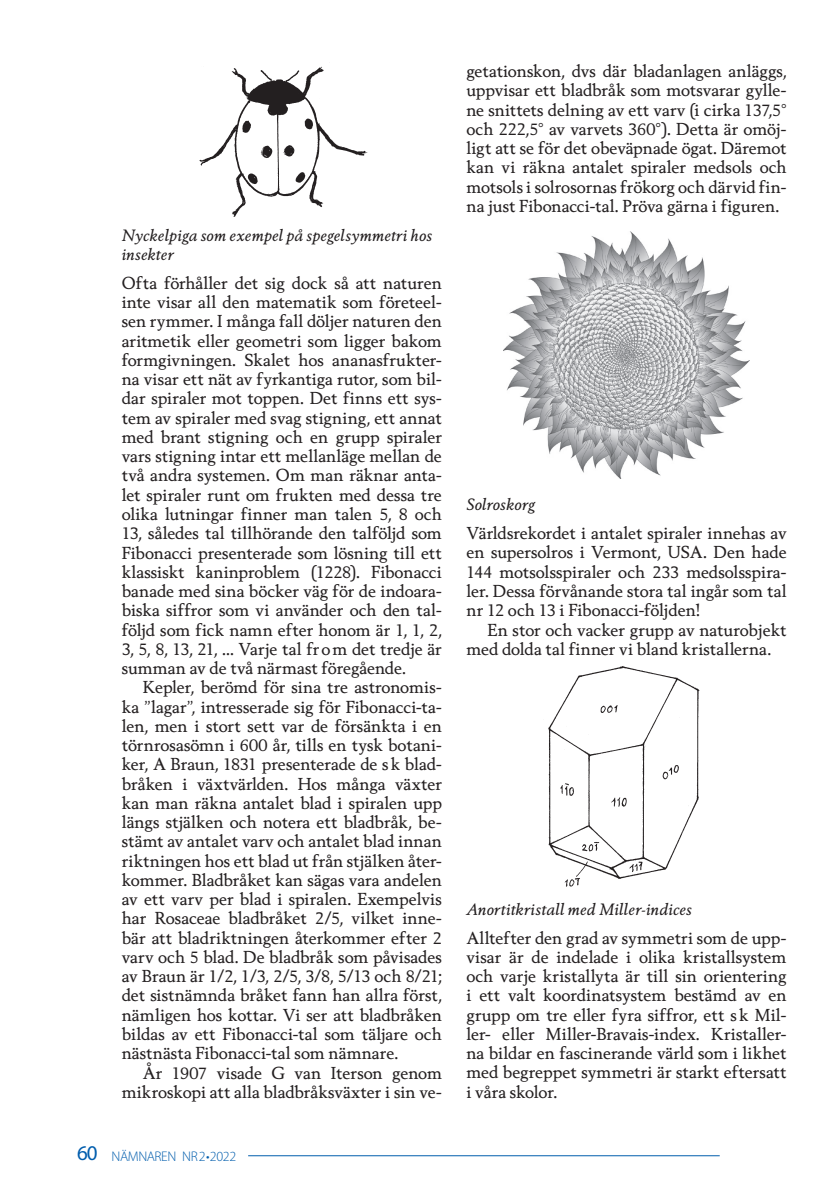
<style>
.page{position:relative;width:819px;height:1201px;background:#fff}
.page>*{position:absolute;margin:0;border:0;box-sizing:border-box;transform-origin:0 0}
.t1{font:16.62px/19.2px "Berling Nova Text Pro";color:#231f20;text-align:justify}
.t2{font:italic 15.75px/19.2px "Berling Nova Text Pro";letter-spacing:.005em;color:#231f20}
.t3{font:300 14px "Myriad Pro";letter-spacing:-.03em;color:#015dad}
.s1{font-weight:400;font-size:21px}
</style>
<div class="page">
<hr style="left:248px;top:1155px;width:471px;height:1px;background:#015dad">
<img style="left:199px;top:66px;width:169px;height:151px">
<img style="left:503px;top:231px;width:246px;height:248px">
<img style="left:548px;top:666px;width:152px;height:221px">
<p class="t2" style="left:122px;top:225px;width:312px">Nyckelpiga som exempel på spegelsymmetri hos insekter</p>
<p class="t1" style="left:122px;top:273px;width:322px">Ofta förhåller det sig dock så att naturen inte visar all den matematik som företeel&shy;sen rymmer. I många fall döljer naturen den aritmetik eller geometri som ligger bakom formgivningen. Skalet hos ananasfrukter&shy;na visar ett nät av fyrkantiga rutor, som bil&shy;dar spiraler mot toppen. Det finns ett sys&shy;tem av spiraler med svag stigning, ett annat med brant stigning och en grupp spiraler vars stigning intar ett mellanläge mellan de två andra systemen. Om man räknar anta&shy;let spiraler runt om frukten med dessa tre olika lutningar finner man talen 5, 8 och 13, således tal tillhörande den talföljd som Fibonacci presenterade som lösning till ett klassiskt kaninproblem (1228). Fibonacci banade med sina böcker väg för de indoara&shy;biska siffror som vi använder och den tal&shy;följd som fick namn efter honom är 1, 1, 2, 3, 5, 8, 13, 21, ... Varje tal from det tredje är summan av de två närmast föregående.</p>
<p class="t1" style="left:122px;top:677px;width:322px;text-indent:21px">Kepler, berömd för sina tre astronomis&shy;ka ”lagar”, intresserade sig för Fibonacci-ta&shy;len, men i stort sett var de försänkta i en törnrosasömn i 600 år, tills en tysk botani&shy;ker, A Braun, 1831 presenterade de sk blad&shy;bråken i växtvärlden. Hos många växter kan man räkna antalet blad i spiralen upp längs stjälken och notera ett bladbråk, be&shy;stämt av antalet varv och antalet blad innan riktningen hos ett blad ut från stjälken åter&shy;kommer. Bladbråket kan sägas vara andelen av ett varv per blad i spiralen. Exempelvis har Rosaceae bladbråket 2/5, vilket inne&shy;bär att bladriktningen återkommer efter 2 varv och 5 blad. De bladbråk som påvisades av Braun är 1/2, 1/3, 2/5, 3/8, 5/13 och 8/21; det sistnämnda bråket fann han allra först, nämligen hos kottar. Vi ser att bladbråken bildas av ett Fibonacci-tal som täljare och nästnästa Fibonacci-tal som nämnare.</p>
<p class="t1" style="left:122px;top:1062px;width:322px;text-align:right">År 1907 visade G van Iterson genom mikroskopi att alla bladbråksväxter i sin ve-</p>
<p class="t3" style="left:77px;top:1148px;width:161px"><span class="s1">60</span> NÄMNAREN NR2•2022</p>
<p class="t1" style="left:466px;top:61px;width:322px">getationskon, dvs där bladanlagen anläggs, uppvisar ett bladbråk som motsvarar gylle&shy;ne snittets delning av ett varv (i cirka 137,5° och 222,5° av varvets 360°). Detta är omöj&shy;ligt att se för det obeväpnade ögat. Däremot kan vi räkna antalet spiraler medsols och motsols i solrosornas frökorg och därvid fin&shy;na just Fibonacci-tal. Pröva gärna i figuren.</p>
<p class="t2" style="left:466px;top:495px;width:70px">Solroskorg</p>
<p class="t1" style="left:466px;top:523px;width:322px">Världsrekordet i antalet spiraler innehas av en supersolros i Vermont, USA. Den hade 144 motsolsspiraler och 233 medsolsspira&shy;ler. Dessa förvånande stora tal ingår som tal nr 12 och 13 i Fibonacci-följden!</p>
<p class="t1" style="left:466px;top:619px;width:322px;text-indent:21px">En stor och vacker grupp av naturobjekt med dolda tal finner vi bland kristallerna.</p>
<p class="t2" style="left:466px;top:899px;width:227px">Anortitkristall med Miller-indices</p>
<p class="t1" style="left:466px;top:927px;width:322px">Alltefter den grad av symmetri som de upp&shy;visar är de indelade i olika kristallsystem och varje kristallyta är till sin orientering i ett valt koordinatsystem bestämd av en grupp om tre eller fyra siffror, ett sk Mil&shy;ler- eller Miller-Bravais-index. Kristaller&shy;na bildar en fascinerande värld som i likhet med begreppet symmetri är starkt eftersatt i våra skolor.</p>
</div>
